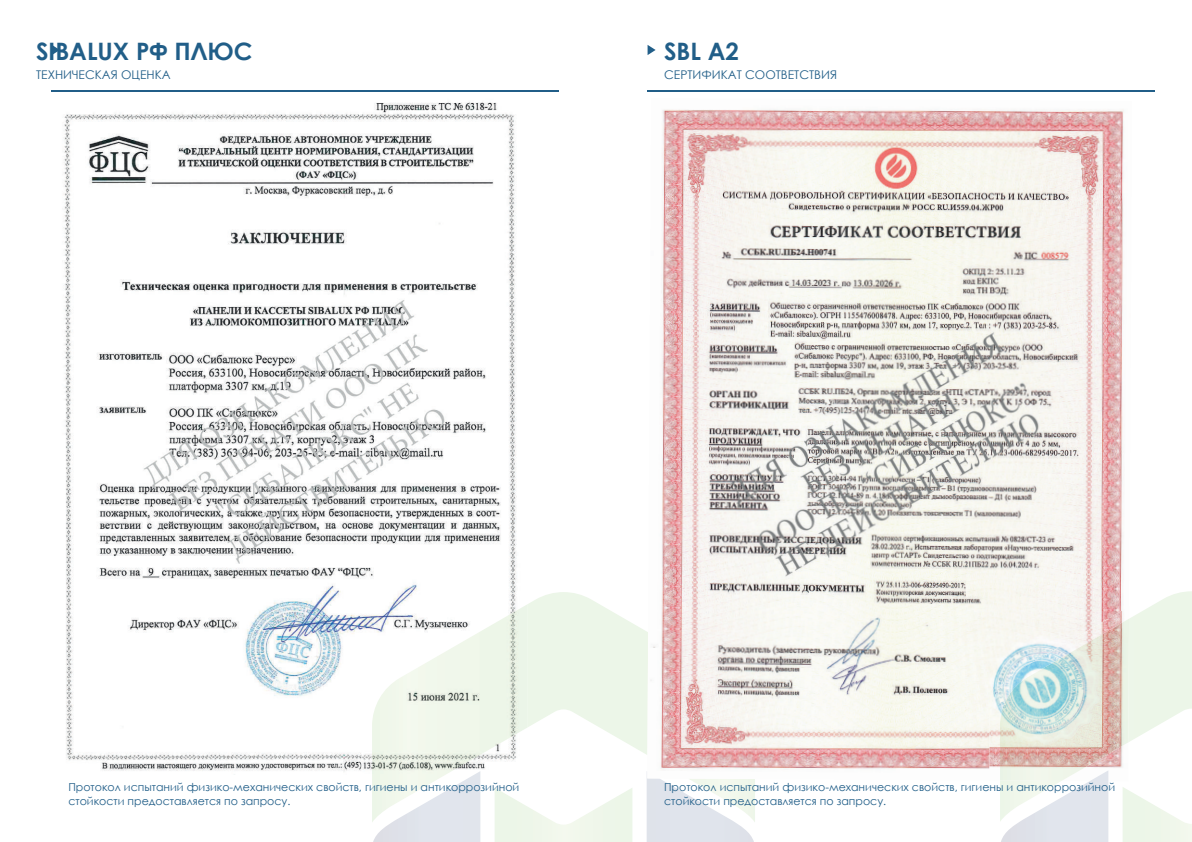
<style>
.page{position:relative;width:1192px;height:842px;background:#fff}
.page>*{position:absolute;margin:0;border:0;box-sizing:border-box;transform-origin:0 0}
.t1{font:700 24px "Century Gothic";color:#215e88}
.t2{font:12px "Century Gothic";color:#215e88}
.t3{font:11px/13.2px "Century Gothic";color:#215e88}
</style>
<div class="page">
<svg style="left:647px;top:45px;width:8px;height:10px"></svg>
<hr style="left:647px;top:91px;width:506px;height:1px;background:#215e88">
<img style="left:63px;top:102px;width:454px;height:673px">
<svg style="left:52px;top:45px;width:8px;height:10px"></svg>
<hr style="left:51px;top:91px;width:507px;height:1px;background:#215e88">
<svg style="left:361px;top:580px;width:394px;height:262px"></svg>
<img style="left:361px;top:592px;width:11px;height:195px">
<svg style="left:372px;top:592px;width:382px;height:231px"></svg>
<img style="left:372px;top:604px;width:155px;height:183px">
<svg style="left:373px;top:771px;width:380px;height:71px"></svg>
<img style="left:647px;top:109px;width:477px;height:671px">
<svg style="left:989px;top:580px;width:135px;height:262px;fill:#f8f7f3"></svg>
<img style="left:989px;top:606px;width:10px;height:175px">
<svg style="left:999px;top:591px;width:192px;height:231px"></svg>
<img style="left:999px;top:619px;width:129px;height:162px">
<svg style="left:1000px;top:781px;width:107px;height:61px"></svg>
<img style="left:1089px;top:770px;width:18px;height:11px">
<svg style="left:1122px;top:787px;width:69px;height:55px"></svg>
<h1 class="t1" style="left:36px;top:34px;width:218px">SIBALUX РФ ПЛЮС</h1>
<p class="t2" style="left:36px;top:67px;width:136px">ТЕХНИЧЕСКАЯ ОЦЕНКА</p>
<h1 class="t1" style="left:664px;top:33px;width:76px">SBL А2</h1>
<p class="t2" style="left:664px;top:66px;width:174px">СЕРТИФИКАТ СООТВЕТСТВИЯ</p>
<p class="t3" style="left:68px;top:780px;width:452px">Протокол испытаний физико-механических свойств, гигиены и антикоррозийной стойкости предоставляется по запросу.</p>
<p class="t3" style="left:664px;top:780px;width:452px">Протокол испытаний физико-механических свойств, гигиены и антикоррозийной стойкости предоставляется по запросу.</p>
</div>
